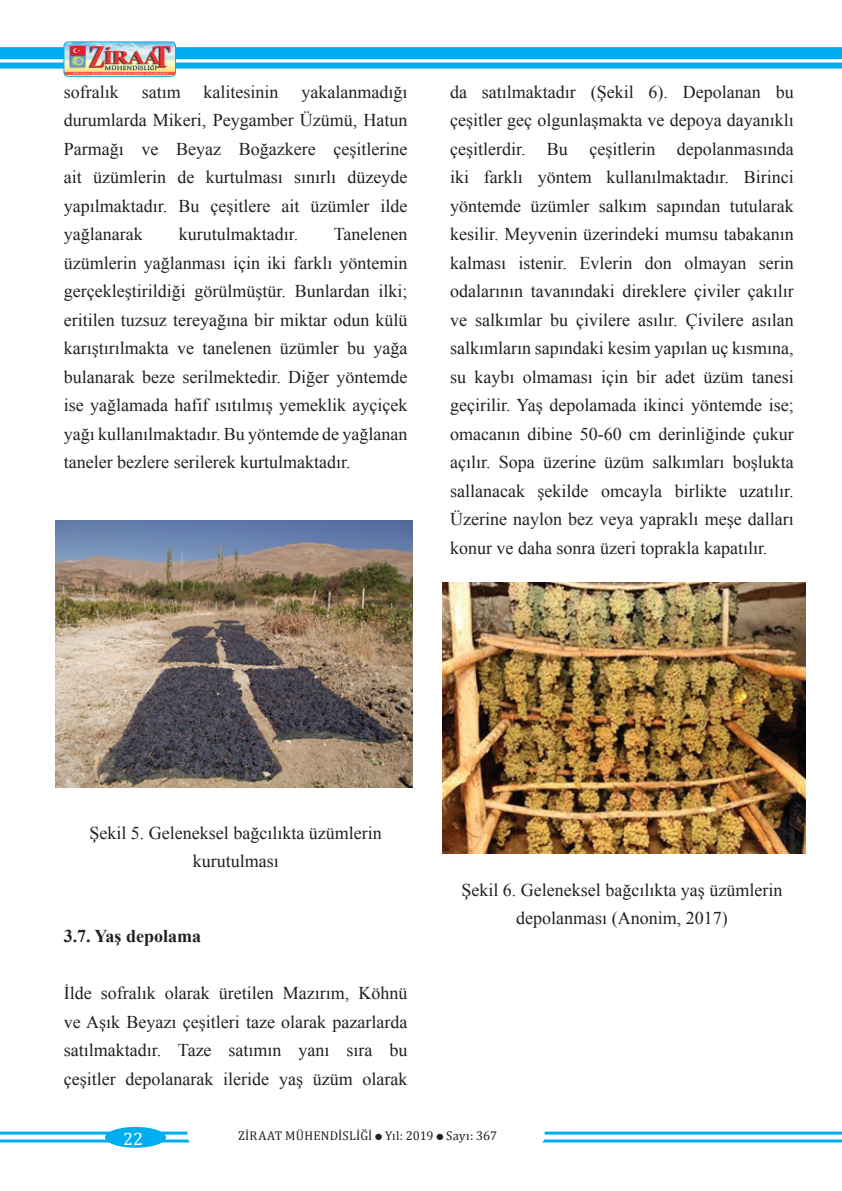
<style>
.page{position:relative;width:842px;height:1191px;background:#fff}
.page>*{position:absolute;margin:0;border:0;box-sizing:border-box;transform-origin:0 0}
.t1{font:18px/28.5px "Times New Roman";color:#231f20;text-align:justify}
.t2{font:700 18px "Times New Roman";color:#231f20}
.t3{font:18px "Cambria";color:#fff}
.t4{font:12.75px "Cambria";letter-spacing:.015em;color:#231f20}
</style>
<div class="page">
<hr style="left:0;top:1139px;width:842px;height:3px;background:#00aeef">
<hr style="left:0;top:1131px;width:842px;height:3px;background:#00aeef">
<div style="left:105px;top:1126px;width:61px;height:21px;background:#00aeef;border-radius:50%"></div>
<div style="left:187px;top:1125px;width:358px;height:19px;background:#fff;border-radius:7px"></div>
<div style="left:0;top:47px;width:842px;height:12px;background:#00aeef"></div>
<div style="left:0;top:63px;width:842px;height:6px;background:#00aeef"></div>
<img style="left:64px;top:42px;width:112px;height:34px">
<div style="left:64px;top:42px;width:112px;height:34px;border:1px solid #00aeef;border-radius:4px"></div>
<img style="left:56px;top:520px;width:357px;height:267px">
<img style="left:442px;top:582px;width:363px;height:271px">
<p class="t1" style="left:64px;top:77px;width:345px;text-indent:238px">yakalanmadığı durumlarda Mikeri, Peygamber Üzümü, Hatun Parmağı ve Beyaz Boğazkere çeşitlerine ait üzümlerin de kurtulması sınırlı düzeyde yapılmaktadır. Bu çeşitlere ait üzümler ilde yağlanarak</p>
<p class="t1" style="left:64px;top:77px;width:56px">sofralık</p>
<p class="t1" style="left:142px;top:77px;width:41px">satım</p>
<p class="t1" style="left:204px;top:77px;width:77px">kalitesinin</p>
<p class="t1" style="left:64px;top:219px;width:345px;text-indent:270px">Tanelenen üzümlerin yağlanması için iki farklı yöntemin gerçekleştirildiği görülmüştür. Bunlardan ilki; eritilen tuzsuz tereyağına bir miktar odun külü karıştırılmakta ve tanelenen üzümler bu yağa bulanarak beze serilmektedir. Diğer yöntemde ise yağlamada hafif ısıtılmış yemeklik ayçiçek yağı kullanılmaktadır. Bu yöntemde de yağlanan taneler bezlere serilerek kurtulmaktadır.</p>
<p class="t1" style="left:179px;top:219px;width:121px">kurutulmaktadır.</p>
<p class="t1" style="left:450px;top:77px;width:345px">da satılmaktadır (Şekil 6). Depolanan bu çeşitler geç olgunlaşmakta ve depoya dayanıklı çeşitlerdir. Bu çeşitlerin depolanmasında iki farklı yöntem kullanılmaktadır. Birinci yöntemde üzümler salkım sapından tutularak kesilir. Meyvenin üzerindeki mumsu tabakanın kalması istenir. Evlerin don olmayan serin odalarının tavanındaki direklere çiviler çakılır ve salkımlar bu çivilere asılır. Çivilere asılan salkımların sapındaki kesim yapılan uç kısmına, su kaybı olmaması için bir adet üzüm tanesi geçirilir. Yaş depolamada ikinci yöntemde ise; omacanın dibine 50-60 cm derinliğinde çukur açılır. Sopa üzerine üzüm salkımları boşlukta sallanacak şekilde omcayla birlikte uzatılır.<br>Üzerine naylon bez veya yapraklı meşe dalları konur ve daha sonra üzeri toprakla kapatılır.</p>
<p class="t1" style="left:89px;top:818px;width:294px;text-align:center">Şekil 5. Geleneksel bağcılıkta üzümlerin kurutulması</p>
<p class="t2" style="left:64px;top:923px;width:139px">3.7. Yaş depolama</p>
<p class="t1" style="left:64px;top:978px;width:345px">İlde sofralık olarak üretilen Mazırım, Köhnü ve Aşık Beyazı çeşitleri taze olarak pazarlarda satılmaktadır. Taze satımın yanı sıra bu çeşitler depolanarak ileride yaş üzüm olarak</p>
<p class="t1" style="left:461px;top:875px;width:322px;text-align:center">Şekil 6. Geleneksel bağcılıkta yaş üzümlerin depolanması (Anonim, 2017)</p>
<p class="t3" style="left:123px;top:1127px;width:21px">22</p>
<p class="t4" style="left:238px;top:1128px;width:261px">ZİRAAT MÜHENDİSLİĞİ ● Yıl: 2019 ● Sayı: 367</p>
</div>
